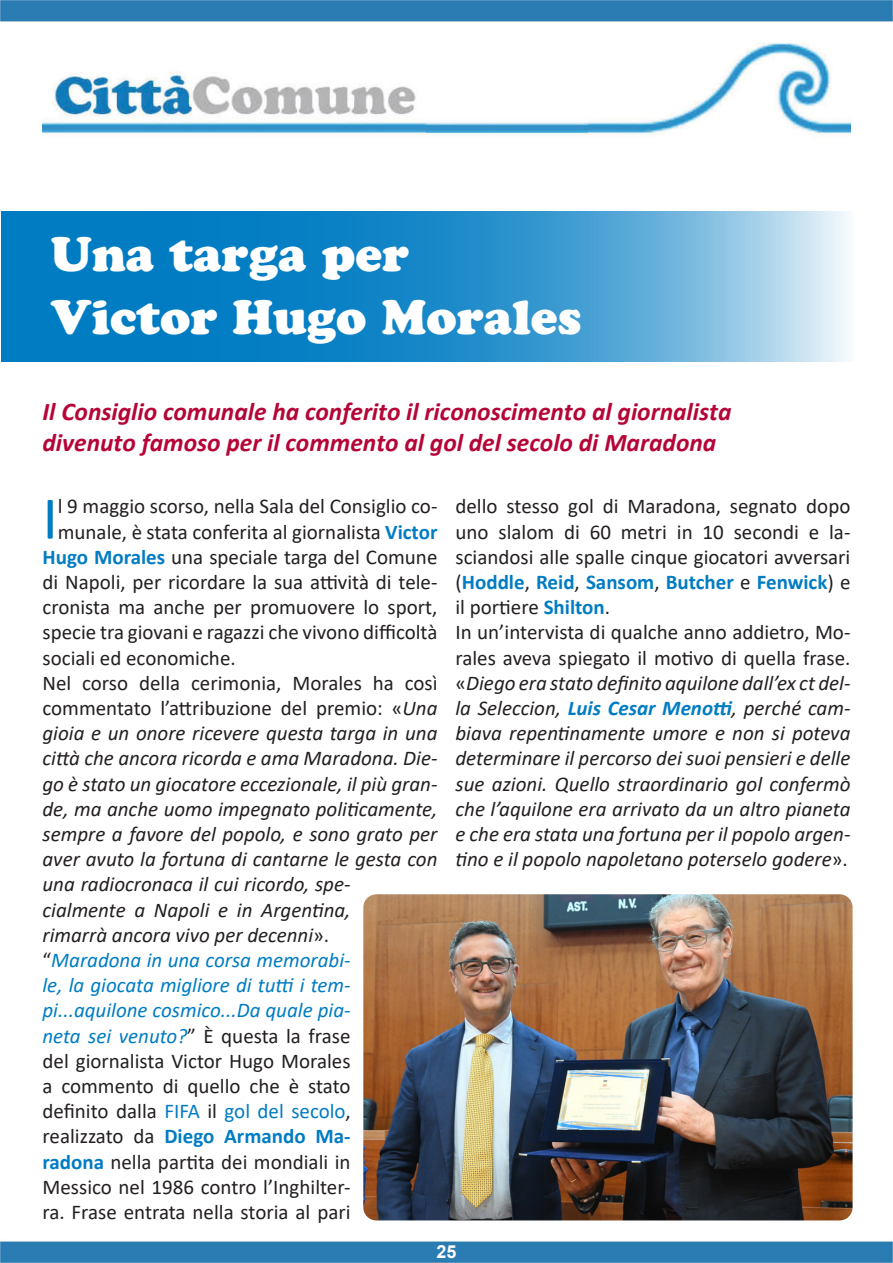
<style>
.page{position:relative;width:893px;height:1263px;background:#fff}
.page>*{position:absolute;margin:0;border:0;box-sizing:border-box;transform-origin:0 0}
.Corpo_del_testo{font:60.75px "Calibri";color:#007cc3}
.Stile_di_paragrafo_3{font:48px "Cooper Black Std";color:#fff}
.t1{font:italic 700 25.5px "Calibri";color:#b50536}
.Corpo_del_testo-2{font:italic 21px/25.2px "Calibri";color:#231f20}
.Corpo_del_testo-3{font:21px/25.2px "Calibri";color:#231f20;text-align:justify}
.Corpo_del_testo-4{font:700 18px "Arial";color:#fff}
.s1{font-weight:700;color:#007cc3}
.s2{font-style:normal}
.s3{font-style:italic;color:#007cc3}
.s4{color:#007cc3}
</style>
<div class="page">
<img style="left:0;top:0;width:893px;height:1263px">
<img style="left:43px;top:43px;width:807px;height:124px">
<svg style="left:1px;top:211px;width:852px;height:151px;background:#3898cf"></svg>
<img style="left:363px;top:894px;width:490px;height:326px">
<p class="Stile_di_paragrafo_3" style="left:51px;top:226px;width:360px">Una targa per</p>
<p class="Stile_di_paragrafo_3" style="left:51px;top:289px;width:532px">Victor Hugo Morales</p>
<p class="t1" style="left:43px;top:393px;width:690px">Il Consiglio comunale ha conferito il riconoscimento al giornalista</p>
<p class="t1" style="left:43px;top:424px;width:675px">divenuto famoso per il commento al gol del secolo di Maradona</p>
<p class="Corpo_del_testo" style="left:43px;top:476px;width:17px">I</p>
<p class="Corpo_del_testo-3" style="left:58px;top:493px;width:381px">l 9 maggio scorso, nella Sala del Consiglio co-</p>
<p class="Corpo_del_testo-3" style="left:58px;top:518px;width:381px">munale, è stata conferita al giornalista <span class="s1">Victor</span></p>
<p class="Corpo_del_testo-3" style="left:43px;top:544px;width:396px"><span class="s1">Hugo Morales</span> una speciale targa del Comune</p>
<p class="Corpo_del_testo-3" style="left:43px;top:569px;width:396px">di Napoli, per ricordare la sua attività di tele-</p>
<p class="Corpo_del_testo-3" style="left:43px;top:594px;width:396px">cronista ma anche per promuovere lo sport,</p>
<p class="Corpo_del_testo-3" style="left:43px;top:619px;width:396px">specie tra giovani e ragazzi che vivono difficoltà</p>
<p class="Corpo_del_testo-3" style="left:43px;top:644px;width:195px">sociali ed economiche.</p>
<p class="Corpo_del_testo-2" style="left:43px;top:669px;width:396px"><span class="s2">Nel corso della cerimonia, Morales ha così commentato l’attribuzione del premio: «</span>Una gioia e un onore ricevere questa targa in una città che ancora ricorda e ama Maradona. Die&shy;go è stato un giocatore eccezionale, il più gran&shy;de, ma anche uomo impegnato politicamente, sempre a favore del popolo, e sono grato per aver avuto la fortuna di cantarne le gesta con una radiocronaca il cui ricordo, spe&shy;cialmente a Napoli e in Argentina,<br>rimarrà ancora vivo per decenni<span class="s2">».</span></p>
<p class="Corpo_del_testo-3" style="left:43px;top:947px;width:310px">“<span class="s3">Maradona in una corsa memorabi&shy;le, la giocata migliore di tutti i tem&shy;pi...aquilone cosmico...Da quale pia&shy;neta sei venuto?</span>” È questa la frase del giornalista Victor Hugo Morales a commento di quello che è stato definito dalla <span class="s4">FIFA</span> il <span class="s4">gol del secolo</span>, realizzato da <span class="s1">Diego Armando Ma&shy;radona</span> nella partita dei mondiali in Messico nel 1986 contro l’Inghilter&shy;ra. Frase entrata nella storia al pari</p>
<p class="Corpo_del_testo-3" style="left:455px;top:493px;width:396px">dello stesso gol di Maradona, segnato dopo uno slalom di 60 metri in 10 secondi e la&shy;sciandosi alle spalle cinque giocatori avversari (<span class="s1">Hoddle</span>, <span class="s1">Reid</span>, <span class="s1">Sansom</span>, <span class="s1">Butcher</span> e <span class="s1">Fenwick</span>) e il portiere <span class="s1">Shilton</span>.</p>
<p class="Corpo_del_testo-2" style="left:455px;top:619px;width:396px;text-align:justify"><span class="s2">In un’intervista di qualche anno addietro, Mo&shy;rales aveva spiegato il motivo di quella frase. «</span>Diego era stato definito aquilone dall’ex ct del&shy;la Seleccion, <span class="s1">Luis Cesar Menotti</span>, perché cam&shy;biava repentinamente umore e non si poteva determinare il percorso dei suoi pensieri e delle sue azioni. Quello straordinario gol confermò che l’aquilone era arrivato da un altro pianeta e che era stata una fortuna per il popolo argen&shy;tino e il popolo napoletano poterselo godere<span class="s2">».</span></p>
<p class="Corpo_del_testo-4" style="left:436px;top:1238px;width:22px">25</p>
</div>
